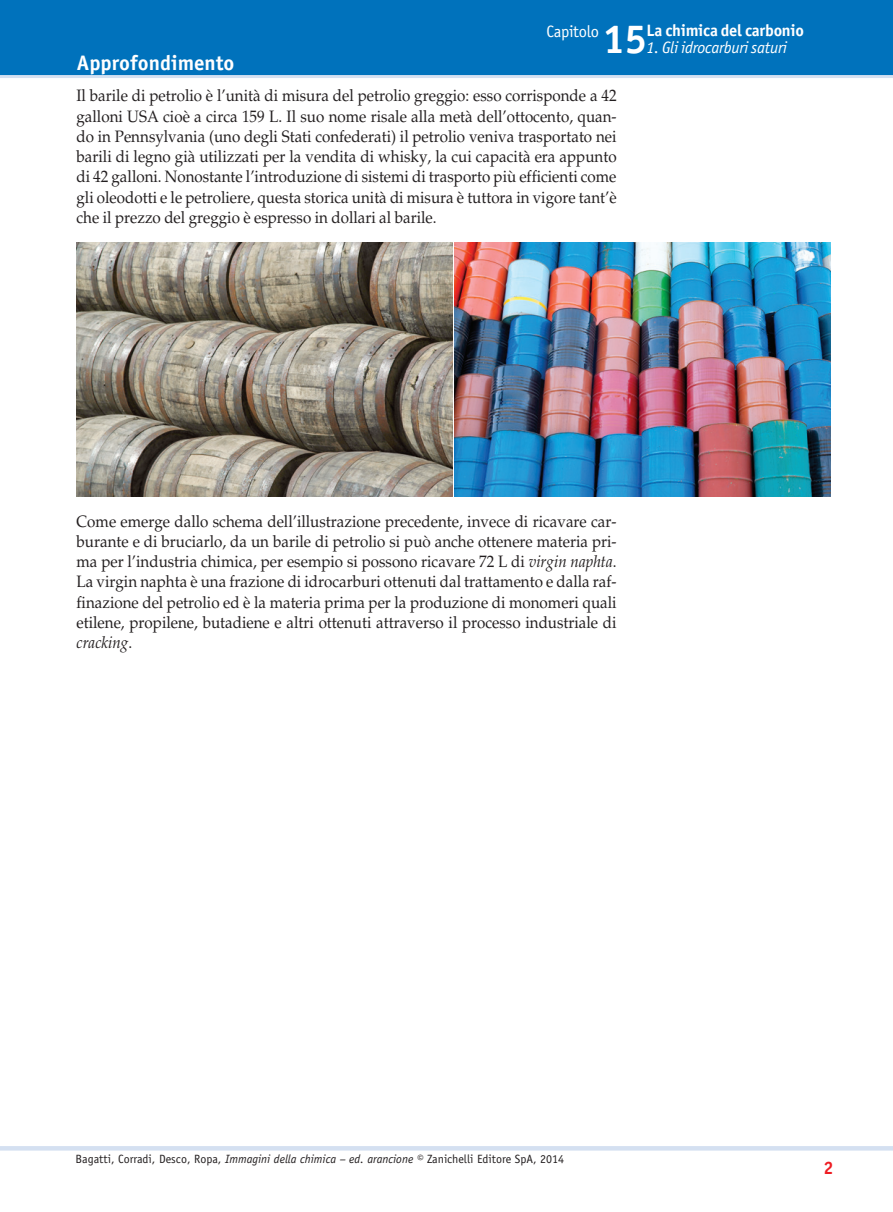
<style>
.page{position:relative;width:893px;height:1212px;background:#fff}
.page>*{position:absolute;margin:0;border:0;box-sizing:border-box;transform-origin:0 0}
.t1{font:700 40.65px "Officina Sans Std";color:#fff}
.t2{font:700 21px "Officina Sans Std";color:#fff}
.t3{font:700 18px "Officina Sans Std";color:#ee1d23}
.t4{font:16.5px/20.2px "Palatino LT Std";color:#231f20;text-align:justify;scale:.92 1}
.t5{font:italic 16.5px "Officina Sans Std";letter-spacing:-.015em;color:#fff}
.t6{font:700 16.5px "Officina Sans Std";letter-spacing:-.015em;color:#fff}
.t7{font:16.5px "Officina Sans Std";letter-spacing:-.02em;color:#fff}
.t8{font:12px "Officina Sans Std";color:#231f20}
.s1{font-style:italic}
</style>
<div class="page">
<div style="left:0;top:0;width:893px;height:76px;background:#0072bc"></div>
<hr style="left:0;top:75px;width:893px;height:3px;background:#d4e0f1">
<hr style="left:0;top:1146px;width:893px;height:4px;background:#d4e0f1">
<img style="left:77px;top:242px;width:375px;height:254px">
<img style="left:455px;top:242px;width:376px;height:254px">
<p class="t2" style="left:77px;top:50px;width:159px">Approfondimento</p>
<p class="t7" style="left:546px;top:22px;width:54px">Capitolo</p>
<h1 class="t1" style="left:602px;top:14px;width:46px">15</h1>
<p class="t6" style="left:646px;top:20px;width:159px">La chimica del carbonio</p>
<p class="t5" style="left:646px;top:38px;width:142px">1. Gli idrocarburi saturi</p>
<p class="t4" style="left:77px;top:86px;width:589px">Il barile di petrolio è l’unità di misura del petrolio greggio: esso corrisponde a 42 galloni USA cioè a circa 159 L. Il suo nome risale alla metà dell’ottocento, quan&shy;do in Pennsylvania (uno degli Stati confederati) il petrolio veniva trasportato nei barili di legno già utilizzati per la vendita di whisky, la cui capacità era appunto di 42 galloni. Nonostante l’introduzione di sistemi di trasporto più efficienti come gli oleodotti e le petroliere, questa storica unità di misura è tuttora in vigore tant’è che il prezzo del greggio è espresso in dollari al barile.</p>
<p class="t4" style="left:77px;top:511px;width:589px">Come emerge dallo schema dell’illustrazione precedente, invece di ricavare car&shy;burante e di bruciarlo, da un barile di petrolio si può anche ottenere materia pri&shy;ma per l’industria chimica, per esempio si possono ricavare 72 L di <span class="s1">virgin naphta</span>.<br>La virgin naphta è una frazione di idrocarburi ottenuti dal trattamento e dalla raf&shy;finazione del petrolio ed è la materia prima per la produzione di monomeri quali etilene, propilene, butadiene e altri ottenuti attraverso il processo industriale di <span class="s1">cracking</span>.</p>
<p class="t8" style="left:75px;top:1152px;width:490px">Bagatti, Corradi, Desco, Ropa, <span class="s1">Immagini della chimica – ed. arancione ©</span> Zanichelli Editore SpA, 2014</p>
<p class="t3" style="left:823px;top:1156px;width:12px">2</p>
</div>
